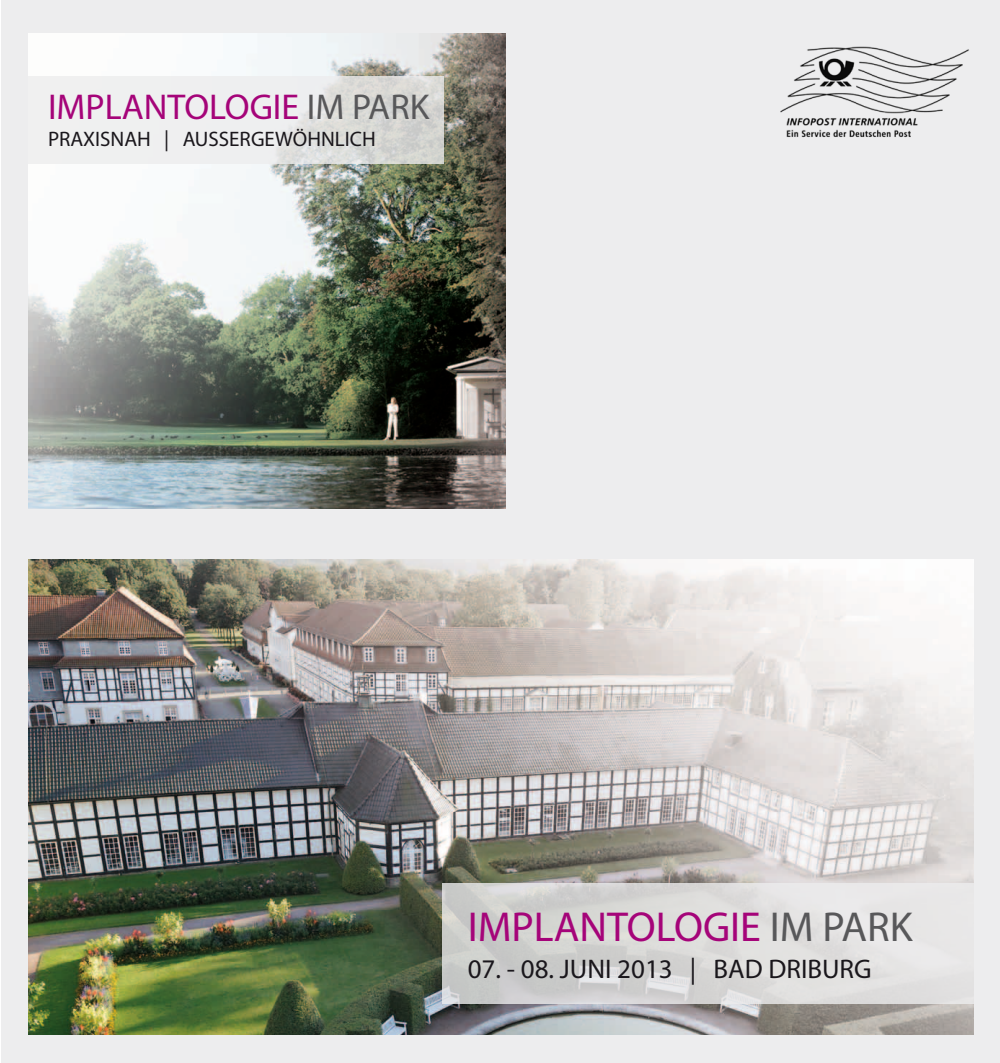
<style>
.page{position:relative;width:1000px;height:1063px;background:#fff}
.page>*{position:absolute;margin:0;border:0;box-sizing:border-box;transform-origin:0 0}
.t1{font:42px "Myriad Pro";color:#a50479}
.t2{font:36px "Myriad Pro";color:#a50479}
.t3{font:27px "Myriad Pro";color:#1a171c}
.t4{font:21px "Myriad Pro";color:#1a171c}
.s1{color:#58585a}
</style>
<div class="page">
<div style="left:1px;top:1px;width:998px;height:1061px;background:#ededee"></div>
<img style="left:29px;top:560px;width:944px;height:475px">
<svg style="left:441px;top:884px;width:533px;height:120px"></svg>
<img style="left:29px;top:33px;width:476px;height:475px">
<svg style="left:29px;top:77px;width:414px;height:87px"></svg>
<img style="left:780px;top:46px;width:189px;height:92px">
<h2 class="t2" style="left:48px;top:84px;width:382px">IMPLANTOLOGIE <span class="s1">IM PARK</span></h2>
<p class="t4" style="left:48px;top:126px;width:329px">PRAXISNAH | AUSSERGEWÖHNLICH</p>
<h1 class="t1" style="left:467px;top:901px;width:446px">IMPLANTOLOGIE <span class="s1">IM PARK</span></h1>
<p class="t3" style="left:467px;top:952px;width:405px">07. - 08. JUNI 2013 | BAD DRIBURG</p>
</div>
